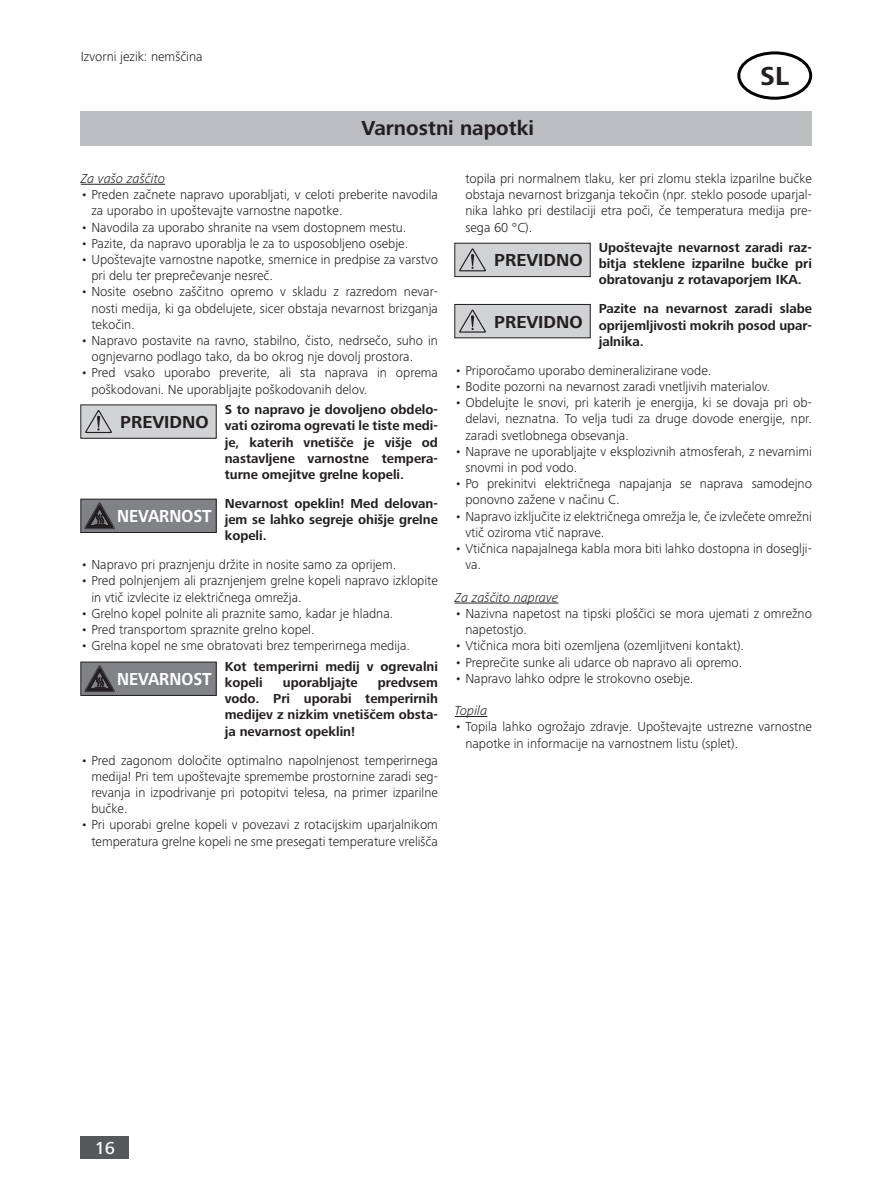
<style>
.page{position:relative;width:893px;height:1187px;background:#fff}
.page>*{position:absolute;margin:0;border:0;box-sizing:border-box;transform-origin:0 0}
.t1{font:700 27px "Frutiger Next IKA";color:#231f20}
.t2{font:700 21px "Frutiger Next IKA";color:#231f20}
.t3{font:700 18px "Frutiger Next IKA";color:#231f20}
.t4{font:700 18px "Frutiger Next IKA";color:#fff;scale:.9 1}
.t5{font:500 18px "Frutiger Next IKA";color:#fff}
.t6{font:300 13.5px/16.2px "Frutiger Next IKA";color:#231f20}
.t7{font:700 13.5px/16.2px "Frutiger Next IKA";color:#231f20;text-align:justify}
.t8{font:italic 300 13.5px "Frutiger Next IKA";color:#231f20}
</style>
<div class="page">
<div style="left:81px;top:1135px;width:48px;height:23px;background:#57585a"></div>
<hr style="left:81px;top:184px;width:84px;height:1px;background:#231f20">
<div style="left:81px;top:405px;width:135px;height:33px;background:#d1d2d4"></div>
<svg style="left:85px;top:410px;width:27px;height:24px"></svg>
<div style="left:81px;top:499px;width:135px;height:33px;background:#808285"></div>
<div style="left:80px;top:498px;width:137px;height:35px;border:1px solid #231f20"></div>
<svg style="left:85px;top:503px;width:30px;height:26px"></svg>
<div style="left:81px;top:662px;width:135px;height:33px;background:#808285"></div>
<div style="left:80px;top:661px;width:137px;height:34px;border:1px solid #231f20"></div>
<svg style="left:85px;top:665px;width:30px;height:27px"></svg>
<hr style="left:455px;top:602px;width:103px;height:1px;background:#231f20">
<hr style="left:455px;top:716px;width:32px;height:1px;background:#231f20">
<div style="left:455px;top:243px;width:135px;height:33px;background:#d1d2d4"></div>
<div style="left:454px;top:243px;width:136px;height:34px;border:1px solid #231f20"></div>
<svg style="left:459px;top:248px;width:27px;height:24px"></svg>
<div style="left:455px;top:304px;width:135px;height:34px;background:#d1d2d4"></div>
<div style="left:454px;top:304px;width:136px;height:34px;border:1px solid #231f20"></div>
<svg style="left:459px;top:309px;width:27px;height:24px"></svg>
<div style="left:81px;top:112px;width:731px;height:34px;background:#bcbdc0"></div>
<div style="left:737px;top:51px;width:75px;height:49px;border:3px solid #000;border-radius:50%"></div>
<p class="t6" style="left:81px;top:49px;width:123px">Izvorni jezik: nemščina</p>
<h2 class="t2" style="left:361px;top:116px;width:174px">Varnostni napotki</h2>
<h1 class="t1" style="left:760px;top:61px;width:31px">SL</h1>
<p class="t8" style="left:81px;top:171px;width:86px">Za vašo zaščito</p>
<p class="t6" style="left:91px;top:186px;width:348px;text-indent:-11px">• Preden začnete napravo uporabljati, v celoti preberite navodila za uporabo in upoštevajte varnostne napotke.</p>
<p class="t6" style="left:81px;top:219px;width:327px">• Navodila za uporabo shranite na vsem dostopnem mestu.</p>
<p class="t6" style="left:81px;top:235px;width:329px">• Pazite, da napravo uporablja le za to usposobljeno osebje.</p>
<p class="t6" style="left:91px;top:251px;width:348px;text-indent:-11px">• Upoštevajte varnostne napotke, smernice in predpise za varstvo pri delu ter preprečevanje nesreč.</p>
<p class="t6" style="left:91px;top:284px;width:348px;text-align:justify;text-indent:-11px">• Nosite osebno zaščitno opremo v skladu z razredom nevar&shy;nosti medija, ki ga obdelujete, sicer obstaja nevarnost brizganja tekočin.</p>
<p class="t6" style="left:91px;top:332px;width:348px;text-indent:-11px">• Napravo postavite na ravno, stabilno, čisto, nedrsečo, suho in ognjevarno podlago tako, da bo okrog nje dovolj prostora.</p>
<p class="t6" style="left:91px;top:365px;width:348px;text-indent:-11px">• Pred vsako uporabo preverite, ali sta naprava in oprema poškodovani. Ne uporabljajte poškodovanih delov.</p>
<h3 class="t3" style="left:120px;top:412px;width:90px">PREVIDNO</h3>
<p class="t7" style="left:225px;top:402px;width:215px">S to napravo je dovoljeno obdelo&shy;vati oziroma ogrevati le tiste medi&shy;je, katerih vnetišče je višje od nastavljene varnostne tempera&shy;turne omejitve grelne kopeli.</p>
<h3 class="t4" style="left:117px;top:506px;width:106px">NEVARNOST</h3>
<p class="t7" style="left:225px;top:495px;width:215px">Nevarnost opeklin! Med delovan&shy;jem se lahko segreje ohišje grelne kopeli.</p>
<p class="t6" style="left:81px;top:556px;width:317px">• Napravo pri praznjenju držite in nosite samo za oprijem.</p>
<p class="t6" style="left:91px;top:573px;width:348px;text-indent:-11px">• Pred polnjenjem ali praznjenjem grelne kopeli napravo izklopite in vtič izvlecite iz električnega omrežja.</p>
<p class="t6" style="left:81px;top:605px;width:314px">• Grelno kopel polnite ali praznite samo, kadar je hladna.</p>
<p class="t6" style="left:81px;top:621px;width:235px">• Pred transportom spraznite grelno kopel.</p>
<p class="t6" style="left:81px;top:637px;width:331px">• Grelna kopel ne sme obratovati brez temperirnega medija.</p>
<h3 class="t4" style="left:117px;top:669px;width:106px">NEVARNOST</h3>
<p class="t7" style="left:225px;top:658px;width:215px">Kot temperirni medij v ogrevalni kopeli</p>
<p class="t7" style="left:225px;top:674px;width:215px;text-indent:153px">predvsem vodo. Pri uporabi temperirnih medijev z nizkim vnetiščem obsta&shy;ja nevarnost opeklin!</p>
<p class="t6" style="left:91px;top:752px;width:348px;text-align:justify;text-indent:-11px">• Pred zagonom določite optimalno napolnjenost temperirnega medija! Pri tem upoštevajte spremembe prostornine zaradi seg&shy;revanja in izpodrivanje pri potopitvi telesa, na primer izparilne bučke.</p>
<p class="t6" style="left:81px;top:816px;width:359px;text-align:right">• Pri uporabi grelne kopeli v povezavi z rotacijskim uparjalnikom temperatura grelne kopeli ne sme presegati temperature vrelišča</p>
<p class="t7" style="left:283px;top:674px;width:76px">uporabljajte</p>
<p class="t6" style="left:465px;top:170px;width:348px;text-align:justify">topila pri normalnem tlaku, ker pri zlomu stekla izparilne bučke obstaja nevarnost brizganja tekočin (npr. steklo posode uparjal&shy;nika lahko pri destilaciji etra poči, če temperatura medija pre&shy;sega 60 °C).</p>
<h3 class="t3" style="left:494px;top:250px;width:90px">PREVIDNO</h3>
<p class="t7" style="left:599px;top:240px;width:215px">Upoštevajte nevarnost zaradi raz&shy;bitja steklene izparilne bučke pri obratovanju z rotavaporjem IKA.</p>
<h3 class="t3" style="left:494px;top:311px;width:90px">PREVIDNO</h3>
<p class="t7" style="left:599px;top:301px;width:215px">Pazite na nevarnost zaradi slabe oprijemljivosti mokrih posod upar&shy;jalnika.</p>
<p class="t6" style="left:455px;top:362px;width:258px">• Priporočamo uporabo demineralizirane vode.</p>
<p class="t6" style="left:455px;top:378px;width:317px">• Bodite pozorni na nevarnost zaradi vnetljivih materialov.</p>
<p class="t6" style="left:465px;top:394px;width:348px;text-align:justify;text-indent:-11px">• Obdelujte le snovi, pri katerih je energija, ki se dovaja pri ob&shy;delavi, neznatna. To velja tudi za druge dovode energije, npr. zaradi svetlobnega obsevanja.</p>
<p class="t6" style="left:465px;top:443px;width:348px;text-indent:-11px">• Naprave ne uporabljajte v eksplozivnih atmosferah, z nevarnimi snovmi in pod vodo.</p>
<p class="t6" style="left:465px;top:475px;width:348px;text-indent:-11px">• Po prekinitvi električnega napajanja se naprava samodejno ponovno zažene v načinu C.</p>
<p class="t6" style="left:465px;top:508px;width:348px;text-indent:-11px">• Napravo izključite iz električnega omrežja le, če izvlečete omrežni vtič oziroma vtič naprave.</p>
<p class="t6" style="left:465px;top:540px;width:348px;text-indent:-11px">• Vtičnica napajalnega kabla mora biti lahko dostopna in doseglji&shy;va.</p>
<p class="t8" style="left:455px;top:589px;width:105px">Za zaščito naprave</p>
<p class="t6" style="left:465px;top:605px;width:348px;text-indent:-11px">• Nazivna napetost na tipski ploščici se mora ujemati z omrežno napetostjo.</p>
<p class="t6" style="left:455px;top:637px;width:291px">• Vtičnica mora biti ozemljena (ozemljitveni kontakt).</p>
<p class="t6" style="left:455px;top:654px;width:289px">• Preprečite sunke ali udarce ob napravo ali opremo.</p>
<p class="t6" style="left:455px;top:670px;width:240px">• Napravo lahko odpre le strokovno osebje.</p>
<p class="t8" style="left:455px;top:703px;width:34px">Topila</p>
<p class="t6" style="left:465px;top:718px;width:348px;text-indent:-11px">• Topila lahko ogrožajo zdravje. Upoštevajte ustrezne varnostne napotke in informacije na varnostnem listu (splet).</p>
<h3 class="t5" style="left:95px;top:1137px;width:22px">16</h3>
</div>
